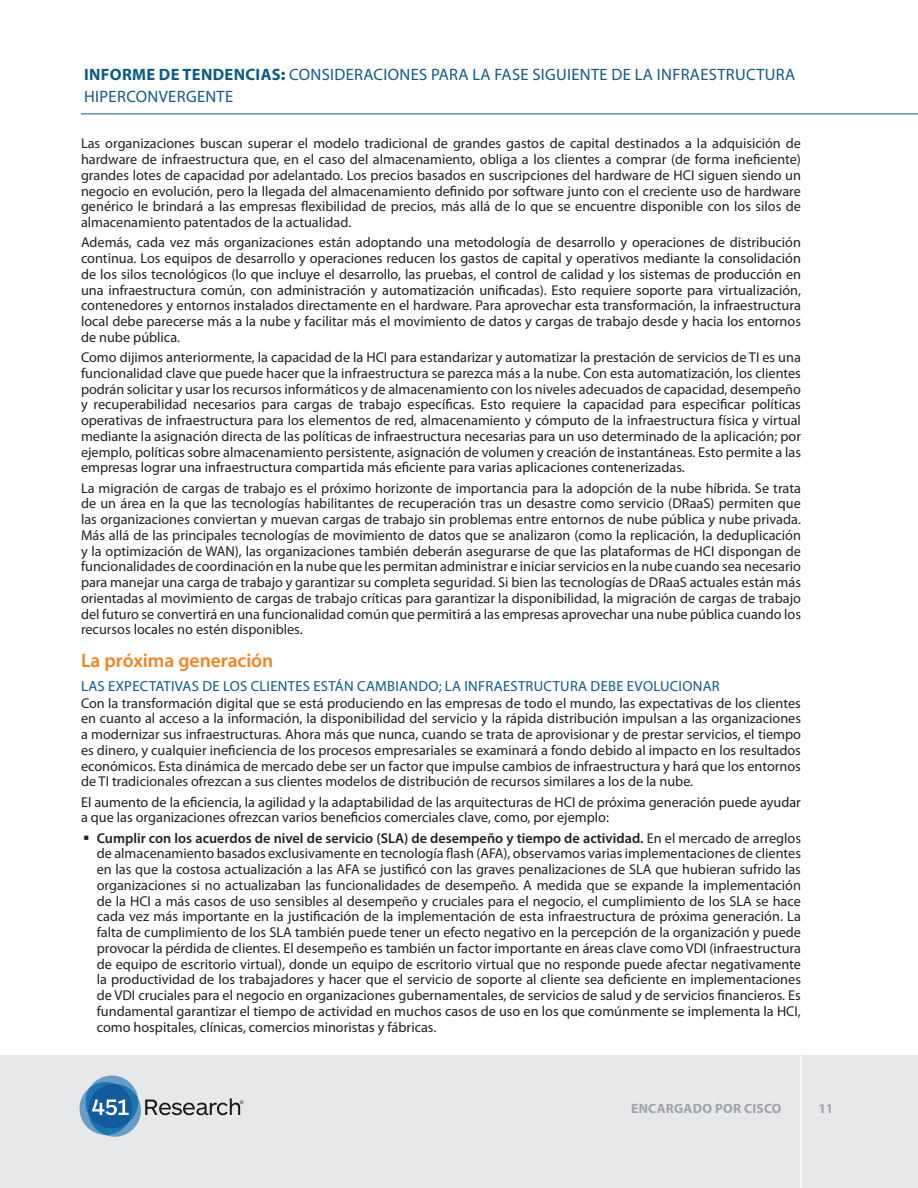
<style>
.page{position:relative;width:918px;height:1188px;background:#fff}
.page>*{position:absolute;margin:0;border:0;box-sizing:border-box;transform-origin:0 0}
.Section_Hed_75{font:600 19.5px "Myriad Pro";color:#f58220}
.t1{font:16.5px/22.5px "Myriad Pro";letter-spacing:.02em;color:#0f5a85}
.Hed_130_SolidTight{font:14.7px "Myriad Pro";letter-spacing:.02em;color:#0f5a85}
.Myriad_Body{font:14.25px/15.8px "Myriad Pro";color:#231f20;text-align:justify}
.t2{font:700 13.5px "Myriad Pro";letter-spacing:.02em;color:#a0a3a9}
.s1{font-weight:700}
.s2{font-weight:900}
.s3{font-weight:600}
</style>
<div class="page">
<div style="left:0;top:1055px;width:918px;height:133px;background:#e7e8e9"></div>
<hr style="left:81px;top:114px;width:837px;height:1px;background:#0f5a85">
<svg style="left:80px;top:1076px;width:163px;height:61px"></svg>
<hr style="left:800px;top:1055px;width:2px;height:133px;background:#fff">
<p class="t1" style="left:84px;top:63px;width:713px"><span class="s1">INFORME DE TENDENCIAS</span><span class="s2">:</span> CONSIDERACIONES PARA LA FASE SIGUIENTE DE LA INFRAESTRUCTURA<br>HIPERCONVERGENTE</p>
<p class="Myriad_Body" style="left:81px;top:136px;width:722px">Las organizaciones buscan superar el modelo tradicional de grandes gastos de capital destinados a la adquisición de hardware de infraestructura que, en el caso del almacenamiento, obliga a los clientes a comprar (de forma ineficiente) grandes lotes de capacidad por adelantado. Los precios basados en suscripciones del hardware de HCI siguen siendo un negocio en evolución, pero la llegada del almacenamiento definido por software junto con el creciente uso de hardware genérico le brindará a las empresas flexibilidad de precios, más allá de lo que se encuentre disponible con los silos de almacenamiento patentados de la actualidad.</p>
<p class="Myriad_Body" style="left:81px;top:235px;width:722px">Además, cada vez más organizaciones están adoptando una metodología de desarrollo y operaciones de distribución continua. Los equipos de desarrollo y operaciones reducen los gastos de capital y operativos mediante la consolidación de los silos tecnológicos (lo que incluye el desarrollo, las pruebas, el control de calidad y los sistemas de producción en una infraestructura común, con administración y automatización unificadas). Esto requiere soporte para virtualización, contenedores y entornos instalados directamente en el hardware. Para aprovechar esta transformación, la infraestructura local debe parecerse más a la nube y facilitar más el movimiento de datos y cargas de trabajo desde y hacia los entornos de nube pública.</p>
<p class="Myriad_Body" style="left:81px;top:349px;width:722px">Como dijimos anteriormente, la capacidad de la HCI para estandarizar y automatizar la prestación de servicios de TI es una funcionalidad clave que puede hacer que la infraestructura se parezca más a la nube. Con esta automatización, los clientes podrán solicitar y usar los recursos informáticos y de almacenamiento con los niveles adecuados de capacidad, desempeño y recuperabilidad necesarios para cargas de trabajo específicas. Esto requiere la capacidad para especificar políticas operativas de infraestructura para los elementos de red, almacenamiento y cómputo de la infraestructura física y virtual mediante la asignación directa de las políticas de infraestructura necesarias para un uso determinado de la aplicación; por ejemplo, políticas sobre almacenamiento persistente, asignación de volumen y creación de instantáneas. Esto permite a las empresas lograr una infraestructura compartida más eficiente para varias aplicaciones contenerizadas.</p>
<p class="Myriad_Body" style="left:81px;top:480px;width:722px">La migración de cargas de trabajo es el próximo horizonte de importancia para la adopción de la nube híbrida. Se trata de un área en la que las tecnologías habilitantes de recuperación tras un desastre como servicio (DRaaS) permiten que las organizaciones conviertan y muevan cargas de trabajo sin problemas entre entornos de nube pública y nube privada.<br>Más allá de las principales tecnologías de movimiento de datos que se analizaron (como la replicación, la deduplicación y la optimización de WAN), las organizaciones también deberán asegurarse de que las plataformas de HCI dispongan de funcionalidades de coordinación en la nube que les permitan administrar e iniciar servicios en la nube cuando sea necesario para manejar una carga de trabajo y garantizar su completa seguridad. Si bien las tecnologías de DRaaS actuales están más orientadas al movimiento de cargas de trabajo críticas para garantizar la disponibilidad, la migración de cargas de trabajo del futuro se convertirá en una funcionalidad común que permitirá a las empresas aprovechar una nube pública cuando los recursos locales no estén disponibles.</p>
<p class="Section_Hed_75" style="left:81px;top:648px;width:194px">La próxima generación</p>
<p class="Hed_130_SolidTight" style="left:81px;top:677px;width:640px">LAS EXPECTATIVAS DE LOS CLIENTES ESTÁN CAMBIANDO; LA INFRAESTRUCTURA DEBE EVOLUCIONAR</p>
<p class="Myriad_Body" style="left:81px;top:695px;width:722px">Con la transformación digital que se está produciendo en las empresas de todo el mundo, las expectativas de los clientes en cuanto al acceso a la información, la disponibilidad del servicio y la rápida distribución impulsan a las organizaciones a modernizar sus infraestructuras. Ahora más que nunca, cuando se trata de aprovisionar y de prestar servicios, el tiempo es dinero, y cualquier ineficiencia de los procesos empresariales se examinará a fondo debido al impacto en los resultados económicos. Esta dinámica de mercado debe ser un factor que impulse cambios de infraestructura y hará que los entornos de TI tradicionales ofrezcan a sus clientes modelos de distribución de recursos similares a los de la nube.</p>
<p class="Myriad_Body" style="left:81px;top:794px;width:721px">El aumento de la eficiencia, la agilidad y la adaptabilidad de las arquitecturas de HCI de próxima generación puede ayudar a que las organizaciones ofrezcan varios beneficios comerciales clave, como, por ejemplo:</p>
<p class="Myriad_Body" style="left:97px;top:830px;width:706px"><span class="s3">Cumplir con los acuerdos de nivel de servicio (SLA) de desempeño y tiempo de actividad.</span> En el mercado de arreglos de almacenamiento basados exclusivamente en tecnología flash (AFA), observamos varias implementaciones de clientes en las que la costosa actualización a las AFA se justificó con las graves penalizaciones de SLA que hubieran sufrido las organizaciones si no actualizaban las funcionalidades de desempeño. A medida que se expande la implementación de la HCI a más casos de uso sensibles al desempeño y cruciales para el negocio, el cumplimiento de los SLA se hace cada vez más importante en la justificación de la implementación de esta infraestructura de próxima generación. La falta de cumplimiento de los SLA también puede tener un efecto negativo en la percepción de la organización y puede provocar la pérdida de clientes. El desempeño es también un factor importante en áreas clave como VDI (infraestructura de equipo de escritorio virtual), donde un equipo de escritorio virtual que no responde puede afectar negativamente la productividad de los trabajadores y hacer que el servicio de soporte al cliente sea deficiente en implementaciones de VDI cruciales para el negocio en organizaciones gubernamentales, de servicios de salud y de servicios financieros. Es fundamental garantizar el tiempo de actividad en muchos casos de uso en los que comúnmente se implementa la HCI, como hospitales, clínicas, comercios minoristas y fábricas.</p>
<p class="t2" style="left:631px;top:1099px;width:152px">ENCARGADO POR CISCO</p>
<p class="t2" style="left:818px;top:1099px;width:16px">11</p>
</div>
